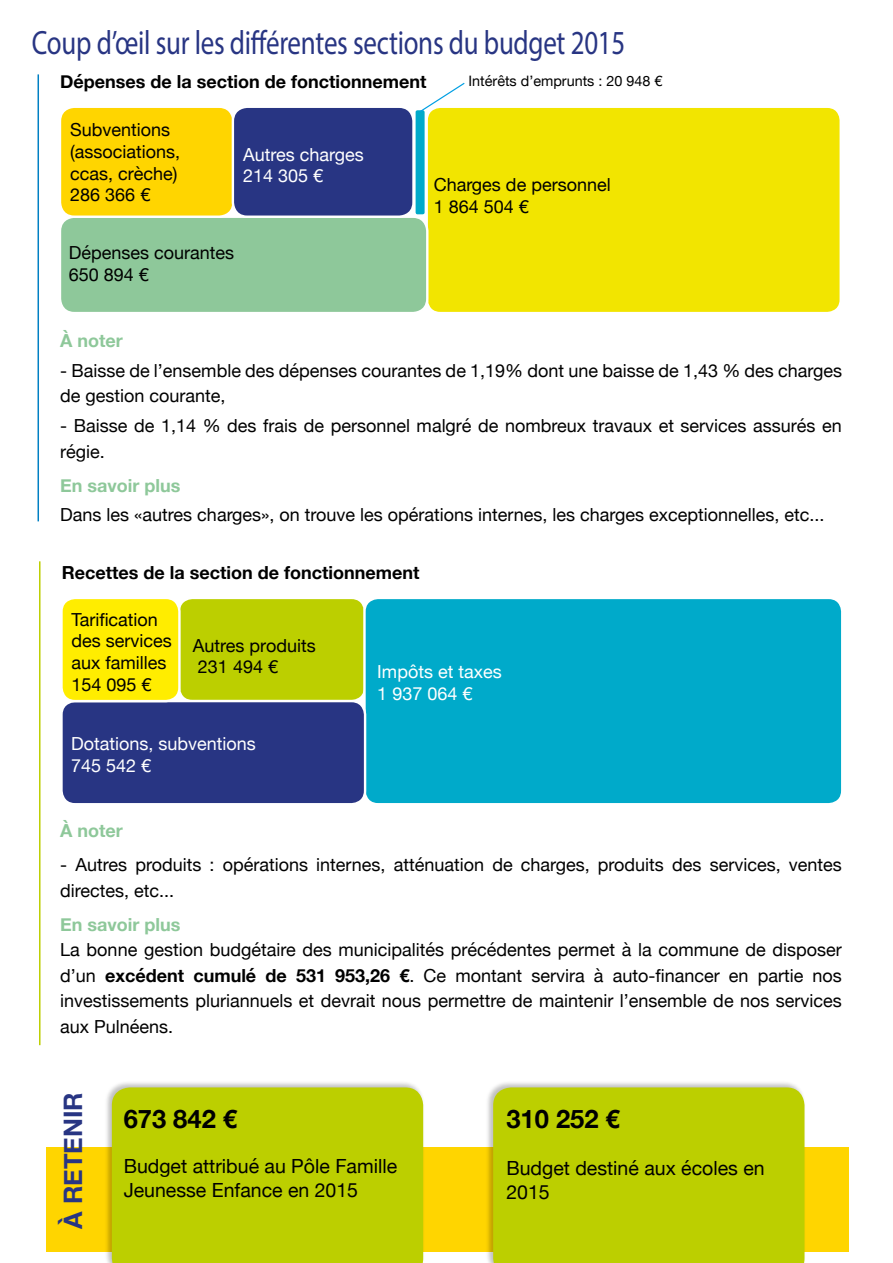
<style>
.page{position:relative;width:893px;height:1263px;background:#fff}
.page>*{position:absolute;margin:0;border:0;box-sizing:border-box;transform-origin:0 0}
.t1{font:33.75px "Myriad Pro";letter-spacing:-.01em;color:#283583;scale:.8 1}
.t2{font:700 25.5px "Helvetica Neue";color:#000}
.t3{font:700 25.5px "Helvetica Neue";color:#283583}
.t4{font:19.5px/23.4px "Helvetica Neue";color:#000}
.t5{font:18px/21.6px "Helvetica Neue";color:#000}
.t6{font:700 18px "Helvetica Neue";color:#000}
.t7{font:18px/21.6px "Helvetica Neue";color:#fff}
.t8{font:700 18px "Helvetica Neue";color:#8ec89a}
.t9{font:14.4px "Helvetica Neue";color:#000}
.s1{font-weight:700}
</style>
<div class="page">
<div style="left:46px;top:1147px;width:803px;height:104px;background:#ffd500"></div>
<hr style="left:38px;top:74px;width:1px;height:447px;background:#0080c3">
<hr style="left:39px;top:561px;width:2px;height:484px;background:#bccf00">
<div style="left:104px;top:1080px;width:321px;height:183px;background:#000;opacity:.25"></div>
<div style="left:112px;top:1087px;width:311px;height:176px;background:#bccf00"></div>
<div style="left:485px;top:1080px;width:321px;height:183px;background:#000;opacity:.25"></div>
<div style="left:493px;top:1087px;width:311px;height:176px;background:#bccf00"></div>
<div style="left:414px;top:109px;width:12px;height:107px;background:#00aaca;border-radius:3px"></div>
<div style="left:413px;top:108px;width:14px;height:109px;border:2px solid #fff;border-radius:3px"></div>
<div style="left:179px;top:598px;width:186px;height:103px;background:#bccf00;border-radius:14px"></div>
<div style="left:178px;top:597px;width:188px;height:105px;border:2px solid #fff;border-radius:14px"></div>
<div style="left:427px;top:107px;width:414px;height:206px;background:#f2e500;border-radius:14px"></div>
<div style="left:425px;top:106px;width:417px;height:208px;border:2px solid #fff;border-radius:14px"></div>
<div style="left:364px;top:598px;width:478px;height:206px;background:#00aaca;border-radius:14px"></div>
<div style="left:363px;top:597px;width:480px;height:208px;border:2px solid #fff;border-radius:14px"></div>
<div style="left:60px;top:217px;width:367px;height:96px;background:#8ec89a;border-radius:14px"></div>
<div style="left:59px;top:216px;width:369px;height:98px;border:2px solid #fff;border-radius:14px"></div>
<div style="left:60px;top:107px;width:173px;height:110px;background:#ffd500;border-radius:14px"></div>
<div style="left:59px;top:106px;width:176px;height:112px;border:2px solid #fff;border-radius:14px"></div>
<div style="left:61px;top:701px;width:304px;height:103px;background:#283583;border-radius:14px"></div>
<div style="left:60px;top:700px;width:306px;height:105px;border:2px solid #fff;border-radius:14px"></div>
<div style="left:61px;top:598px;width:118px;height:103px;background:#ffed00;border-radius:14px"></div>
<div style="left:60px;top:597px;width:121px;height:105px;border:2px solid #fff;border-radius:14px"></div>
<div style="left:233px;top:107px;width:180px;height:110px;background:#283583;border-radius:14px"></div>
<div style="left:232px;top:106px;width:183px;height:112px;border:2px solid #fff;border-radius:14px"></div>
<svg style="left:418px;top:82px;width:48px;height:31px"></svg>
<h1 class="t1" style="left:32px;top:22px;width:743px">Coup d’œil sur les différentes sections du budget 2015</h1>
<p class="t6" style="left:60px;top:67px;width:368px">Dépenses de la section de fonctionnement</p>
<p class="t9" style="left:469px;top:70px;width:195px">Intérêts d’emprunts : 20 948 €</p>
<p class="t5" style="left:70px;top:120px;width:111px">Subventions (associations, ccas, crèche)<br>286 366 €</p>
<p class="t7" style="left:243px;top:145px;width:122px">Autres charges<br>214 305 €</p>
<p class="t5" style="left:434px;top:175px;width:178px">Charges de personnel<br>1 864 504 €</p>
<p class="t5" style="left:69px;top:243px;width:167px">Dépenses courantes<br>650 894 €</p>
<p class="t8" style="left:60px;top:327px;width:64px">À noter</p>
<p class="t5" style="left:60px;top:359px;width:783px;line-height:25.5px">- Baisse de l’ensemble des dépenses courantes de 1,19% dont une baisse de 1,43 % des charges de gestion courante,</p>
<p class="t5" style="left:60px;top:414px;width:783px;line-height:25.5px">- Baisse de 1,14 % des frais de personnel malgré de nombreux travaux et services assurés en régie.</p>
<p class="t8" style="left:60px;top:471px;width:122px">En savoir plus</p>
<p class="t5" style="left:60px;top:505px;width:766px">Dans les «autres charges», on trouve les opérations internes, les charges exceptionnelles, etc...</p>
<p class="t6" style="left:62px;top:558px;width:359px">Recettes de la section de fonctionnement</p>
<p class="t5" style="left:71px;top:610px;width:102px">Tarification des services aux familles<br>154 095 €</p>
<p class="t5" style="left:193px;top:635px;width:124px">Autres produits<br>231 494 €</p>
<p class="t7" style="left:71px;top:734px;width:186px">Dotations, subventions<br>745 542 €</p>
<p class="t7" style="left:377px;top:662px;width:126px">Impôts et taxes<br>1 937 064 €</p>
<p class="t8" style="left:60px;top:817px;width:64px">À noter</p>
<p class="t5" style="left:60px;top:853px;width:783px;line-height:25.5px">- Autres produits : opérations internes, atténuation de charges, produits des services, ventes directes, etc...</p>
<p class="t8" style="left:60px;top:910px;width:122px">En savoir plus</p>
<p class="t5" style="left:60px;top:938px;width:783px;line-height:25.5px;text-align:justify">La bonne gestion budgétaire des municipalités précédentes permet à la commune de disposer d’un <span class="s1">excédent cumulé de 531 953,26 €</span>. Ce montant servira à auto-financer en partie nos investissements pluriannuels et devrait nous permettre de maintenir l’ensemble de nos services aux Pulnéens.</p>
<h2 class="t3" style="left:53px;top:1229px;width:138px;rotate:-90deg">À RETENIR</h2>
<h2 class="t2" style="left:124px;top:1099px;width:115px">673 842 €</h2>
<p class="t4" style="left:124px;top:1156px;width:275px">Budget attribué au Pôle Famille<br>Jeunesse Enfance en 2015</p>
<h2 class="t2" style="left:506px;top:1099px;width:115px">310 252 €</h2>
<p class="t4" style="left:506px;top:1158px;width:260px">Budget destiné aux écoles en<br>2015</p>
</div>
